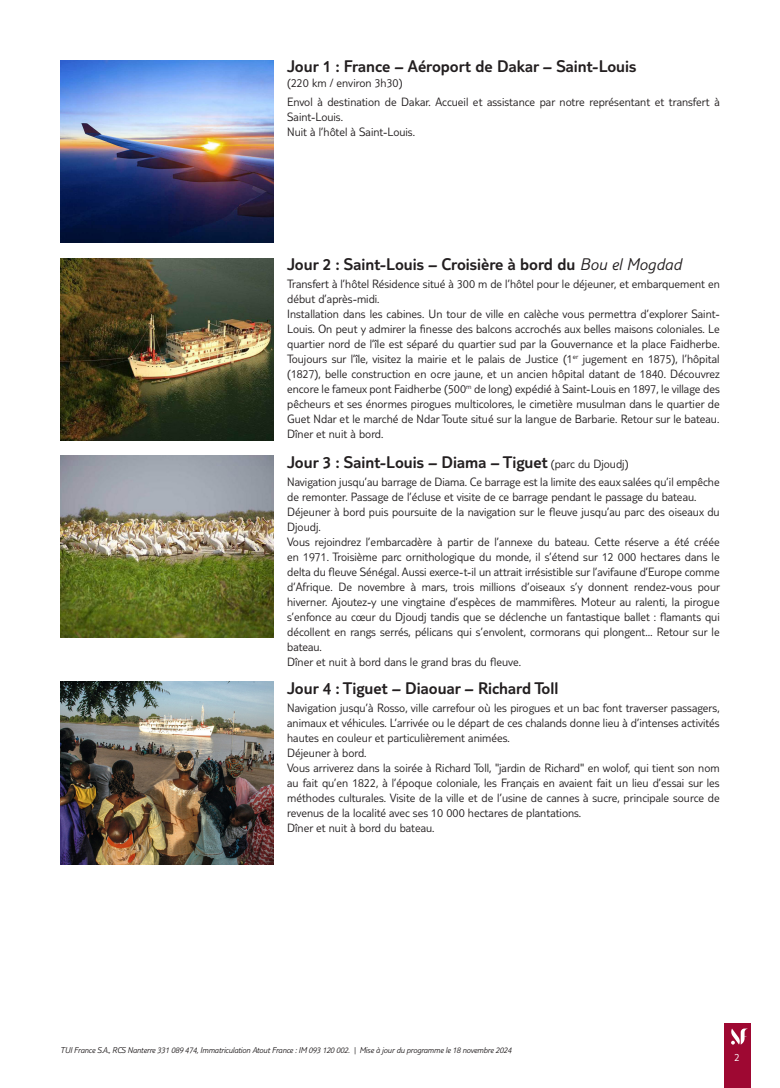
<style>
.page{position:relative;width:780px;height:1088px;background:#fff}
.page>*{position:absolute;margin:0;border:0;box-sizing:border-box;transform-origin:0 0}
.t1{font:300 17.5px "TUI Type";color:#231f20}
.t2{font:300 12.5px/15px "TUI Type";color:#231f20}
.t3{font:300 11.25px "TUI Type";color:#fff}
.t4{font:italic 300 8.75px "TUI Type";letter-spacing:-.02em;color:#231f20}
.s1{font-style:italic}
.s2{font-size:12.5px}
</style>
<div class="page">
<div style="left:724px;top:1023px;width:26px;height:65px;background:#9e0832"></div>
<svg style="left:731px;top:1028px;width:17px;height:16px"></svg>
<img style="left:60px;top:60px;width:213px;height:182px">
<img style="left:60px;top:258px;width:213px;height:182px">
<img style="left:60px;top:456px;width:213px;height:182px">
<img style="left:60px;top:682px;width:213px;height:182px">
<h1 class="t1" style="left:287px;top:56px;width:351px">Jour 1 : France – Aéroport de Dakar – Saint-Louis</h1>
<p class="t2" style="left:287px;top:73px;width:434px;line-height:18.5px">(220 km / environ 3h30)<br>Envol à destination de Dakar. Accueil et assistance par notre représentant et transfert à</p>
<p class="t2" style="left:287px;top:109px;width:129px">Saint-Louis.<br>Nuit à l’hôtel à Saint-Louis.</p>
<h1 class="t1" style="left:287px;top:254px;width:396px">Jour 2 : Saint-Louis – Croisière à bord du <span class="s1">Bou el Mogdad</span></h1>
<p class="t2" style="left:287px;top:276px;width:434px">Transfert à l’hôtel Résidence situé à 300 m de l’hôtel pour le déjeuner, et embarquement en début d’après-midi.<br>Installation dans les cabines. Un tour de ville en calèche vous permettra d’explorer Saint-Louis. On peut y admirer la finesse des balcons accrochés aux belles maisons coloniales. Le quartier nord de l’île est séparé du quartier sud par la Gouvernance et la place Faidherbe.<br>Toujours sur l’île, visitez la mairie et le palais de Justice (1<sup>er</sup> jugement en 1875), l’hôpital (1827), belle construction en ocre jaune, et un ancien hôpital datant de 1840. Découvrez encore le fameux pont Faidherbe (500<sup>m</sup> de long) expédié à Saint-Louis en 1897, le village des pêcheurs et ses énormes pirogues multicolores, le cimetière musulman dans le quartier de Guet Ndar et le marché de Ndar Toute situé sur la langue de Barbarie. Retour sur le bateau.<br>Dîner et nuit à bord.</p>
<h1 class="t1" style="left:287px;top:452px;width:343px">Jour 3 : Saint-Louis – Diama – Tiguet <span class="s2">(parc du Djoudj)</span></h1>
<p class="t2" style="left:287px;top:474px;width:434px">Navigation jusqu’au barrage de Diama. Ce barrage est la limite des eaux salées qu’il empêche de remonter. Passage de l’écluse et visite de ce barrage pendant le passage du bateau.<br>Déjeuner à bord puis poursuite de la navigation sur le fleuve jusqu’au parc des oiseaux du Djoudj.<br>Vous rejoindrez l’embarcadère à partir de l’annexe du bateau. Cette réserve a été créée en 1971. Troisième parc ornithologique du monde, il s’étend sur 12 000 hectares dans le delta du fleuve Sénégal. Aussi exerce-t-il un attrait irrésistible sur l’avifaune d’Europe comme d’Afrique. De novembre à mars, trois millions d’oiseaux s’y donnent rendez-vous pour hiverner. Ajoutez-y une vingtaine d’espèces de mammifères. Moteur au ralenti, la pirogue s’enfonce au cœur du Djoudj tandis que se déclenche un fantastique ballet : flamants qui décollent en rangs serrés, pélicans qui s’envolent, cormorans qui plongent… Retour sur le bateau.<br>Dîner et nuit à bord dans le grand bras du fleuve.</p>
<h1 class="t1" style="left:287px;top:678px;width:272px">Jour 4 : Tiguet – Diaouar – Richard Toll</h1>
<p class="t2" style="left:287px;top:700px;width:434px">Navigation jusqu’à Rosso, ville carrefour où les pirogues et un bac font traverser passagers, animaux et véhicules. L’arrivée ou le départ de ces chalands donne lieu à d’intenses activités hautes en couleur et particulièrement animées.<br>Déjeuner à bord.<br>Vous arriverez dans la soirée à Richard Toll, "jardin de Richard" en wolof, qui tient son nom au fait qu’en 1822, à l’époque coloniale, les Français en avaient fait un lieu d’essai sur les méthodes culturales. Visite de la ville et de l’usine de cannes à sucre, principale source de revenus de la localité avec ses 10 000 hectares de plantations.<br>Dîner et nuit à bord du bateau.</p>
<p class="t4" style="left:60px;top:1045px;width:452px">TUI France S.A., RCS Nanterre 331 089 474, Immatriculation Atout France : IM 093 120 002. | Mise à jour du programme le 18 novembre 2024</p>
<p class="t3" style="left:734px;top:1050px;width:7px">2</p>
</div>
